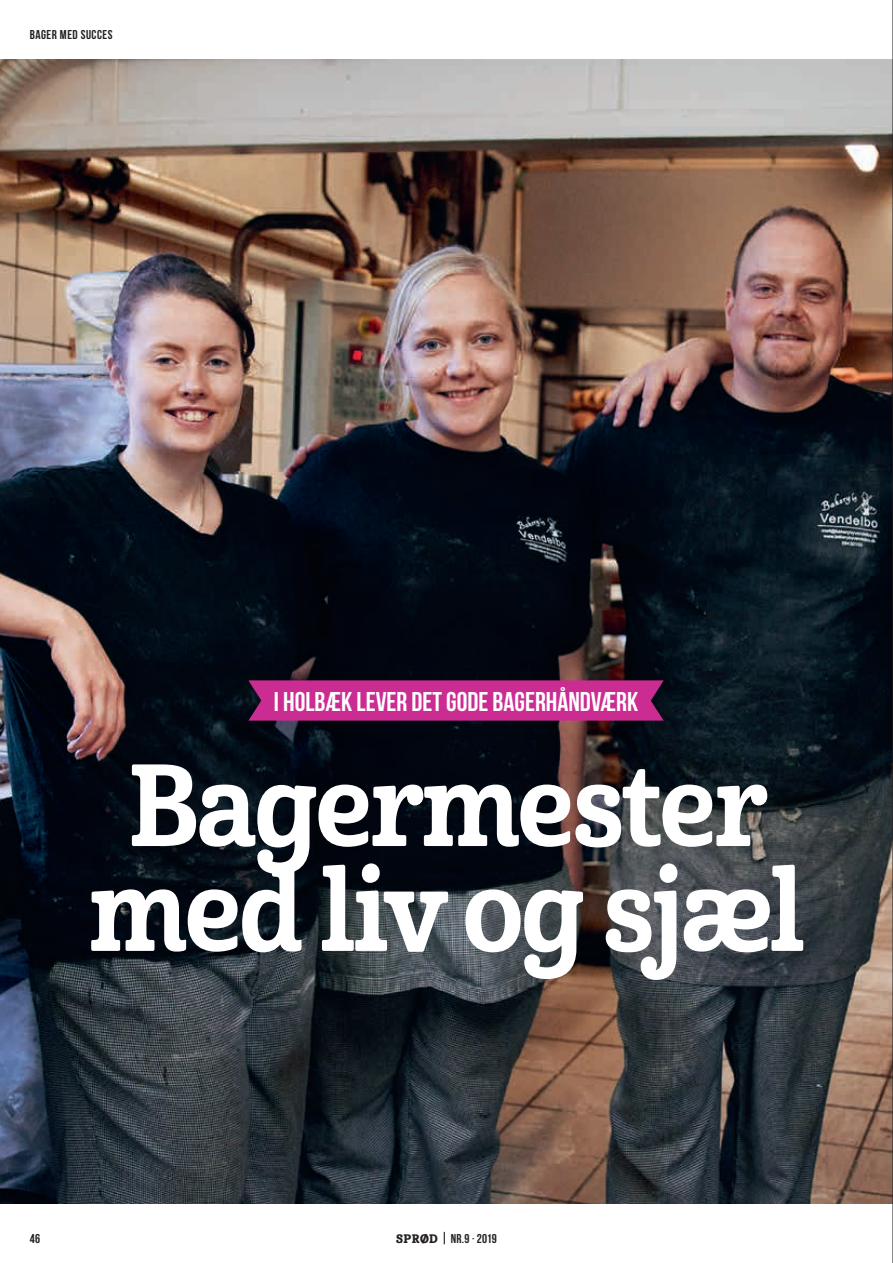
<style>
.page{position:relative;width:893px;height:1263px;background:#fff}
.page>*{position:absolute;margin:0;border:0;box-sizing:border-box;transform-origin:0 0}
.t1{font:112.95px/104.9px "Cabrito Con Bol";letter-spacing:-.02em;color:#fff;text-align:center}
.t2{font:700 27px "Bebas Neue";color:#fff}
.t3{font:700 12.75px "Bebas Neue";letter-spacing:.04em;color:#231f20}
.s1{font-family:"Cabrito Con Ex B";font-weight:400;font-size:12px}
</style>
<div class="page">
<img style="left:0;top:60px;width:892px;height:1143px">
<svg style="left:248px;top:680px;width:416px;height:41px;background:#c02a8b"></svg>
<svg style="left:444px;top:1232px;width:1px;height:12px"></svg>
<hr style="left:892px;top:0;width:1px;height:1263px;background:#231f20">
<p class="t3" style="left:30px;top:28px;width:84px">BAGER MED SUCCES</p>
<p class="t2" style="left:274px;top:686px;width:366px">I HOLBÆK LEVER DET GODE BAGERHÅNDVÆRK</p>
<h1 class="t1" style="left:88px;top:756px;width:717px">Bagermester med liv og sjæl</h1>
<p class="t3" style="left:30px;top:1231px;width:12px">46</p>
<p class="t3" style="left:396px;top:1231px;width:102px"><span class="s1">SPRØD</span> nr.9 · 2019</p>
</div>
